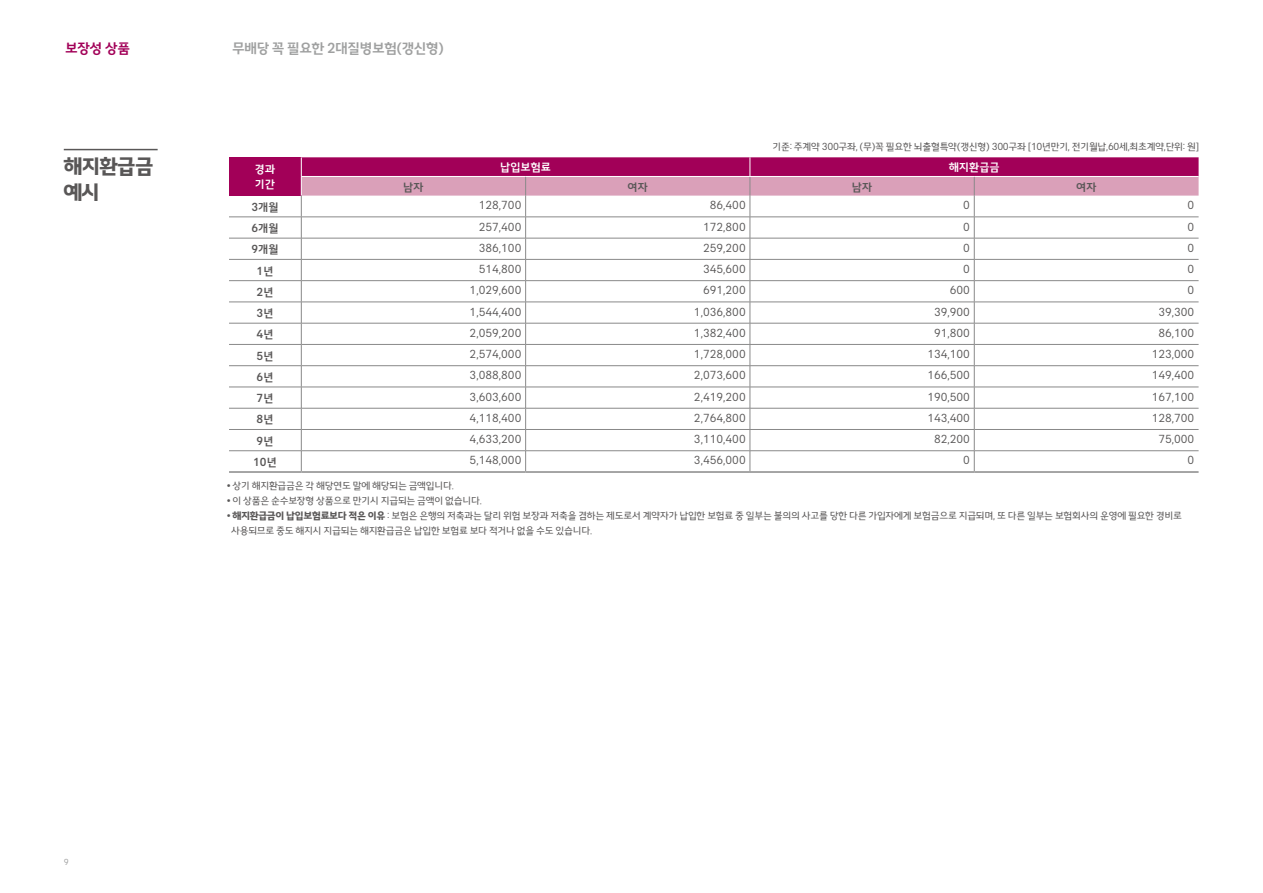
<style>
.page{position:relative;width:1263px;height:893px;background:#fff}
.page>*{position:absolute;margin:0;border:0;box-sizing:border-box;transform-origin:0 0}
.t1{font:700 21.75px/26.1px "AIA Vitality KR";letter-spacing:-.03em;color:#595757}
.t2{font:500 15px "AIA Vitality KR";letter-spacing:-.03em;color:#9fa0a0}
.t3{font:500 15px "AIA Vitality KR";color:#a20058}
.t4{font:12px "AIA Vitality KR";color:#595757}
.t5{font:500 12px "AIA Vitality KR";color:#595757}
.t6{font:500 12px/15px "AIA Vitality KR";color:#fff}
.t7{font:10.5px/15px "AIA Vitality KR";letter-spacing:-.03em;color:#595757}
.t8{font:9px "AIA Vitality KR";color:#9fa0a0}
.s1{font-weight:700}
</style>
<div class="page">
<hr style="left:64px;top:149px;width:94px;height:1px;background:#595757">
<div style="left:229px;top:157px;width:72px;height:39px;background:#a20058"></div>
<hr style="left:229px;top:217px;width:72px;height:1px;background:#898989">
<hr style="left:229px;top:238px;width:72px;height:1px;background:#898989">
<hr style="left:229px;top:259px;width:72px;height:1px;background:#898989">
<hr style="left:229px;top:280px;width:72px;height:1px;background:#898989">
<hr style="left:229px;top:302px;width:72px;height:1px;background:#898989">
<hr style="left:229px;top:323px;width:72px;height:1px;background:#898989">
<hr style="left:229px;top:344px;width:72px;height:1px;background:#898989">
<hr style="left:229px;top:365px;width:72px;height:1px;background:#898989">
<hr style="left:229px;top:387px;width:72px;height:1px;background:#898989">
<hr style="left:229px;top:408px;width:72px;height:1px;background:#898989">
<hr style="left:229px;top:429px;width:72px;height:1px;background:#898989">
<hr style="left:229px;top:450px;width:72px;height:1px;background:#898989">
<svg style="left:301px;top:157px;width:897px;height:314px"></svg>
<hr style="left:229px;top:471px;width:72px;height:2px;background:#898989">
<hr style="left:301px;top:471px;width:225px;height:2px;background:#898989">
<hr style="left:526px;top:471px;width:224px;height:2px;background:#898989">
<hr style="left:750px;top:471px;width:224px;height:2px;background:#898989">
<hr style="left:974px;top:471px;width:224px;height:2px;background:#898989">
<p class="t3" style="left:65px;top:39px;width:66px">보장성 상품</p>
<p class="t2" style="left:232px;top:39px;width:214px">무배당 꼭 필요한 2대질병보험(갱신형)</p>
<p class="t7" style="left:772px;top:139px;width:428px">기준: 주계약 300구좌, (무)꼭 필요한 뇌출혈특약(갱신형) 300구좌 [10년만기, 전기월납,60세,최초계약,단위: 원]</p>
<h1 class="t1" style="left:64px;top:152px;width:91px">해지환급금 예시</h1>
<p class="t6" style="left:255px;top:162px;width:22px">경과 기간</p>
<p class="t6" style="left:500px;top:160px;width:52px">납입보험료</p>
<p class="t6" style="left:949px;top:160px;width:52px">해지환급금</p>
<p class="t5" style="left:403px;top:180px;width:22px">남자</p>
<p class="t5" style="left:628px;top:180px;width:22px">여자</p>
<p class="t5" style="left:852px;top:180px;width:22px">남자</p>
<p class="t5" style="left:1076px;top:180px;width:22px">여자</p>
<p class="t5" style="left:251px;top:200px;width:29px">3개월</p>
<p class="t4" style="left:479px;top:198px;width:44px">128,700</p>
<p class="t4" style="left:710px;top:198px;width:37px">86,400</p>
<p class="t4" style="left:963px;top:198px;width:8px">0</p>
<p class="t4" style="left:1187px;top:198px;width:8px">0</p>
<p class="t5" style="left:251px;top:221px;width:29px">6개월</p>
<p class="t4" style="left:479px;top:220px;width:44px">257,400</p>
<p class="t4" style="left:703px;top:220px;width:44px">172,800</p>
<p class="t4" style="left:963px;top:220px;width:8px">0</p>
<p class="t4" style="left:1187px;top:220px;width:8px">0</p>
<p class="t5" style="left:251px;top:242px;width:29px">9개월</p>
<p class="t4" style="left:479px;top:241px;width:44px">386,100</p>
<p class="t4" style="left:703px;top:241px;width:44px">259,200</p>
<p class="t4" style="left:963px;top:241px;width:8px">0</p>
<p class="t4" style="left:1187px;top:241px;width:8px">0</p>
<p class="t5" style="left:257px;top:263px;width:18px">1년</p>
<p class="t4" style="left:479px;top:262px;width:44px">514,800</p>
<p class="t4" style="left:703px;top:262px;width:44px">345,600</p>
<p class="t4" style="left:963px;top:262px;width:8px">0</p>
<p class="t4" style="left:1187px;top:262px;width:8px">0</p>
<p class="t5" style="left:257px;top:285px;width:18px">2년</p>
<p class="t4" style="left:470px;top:283px;width:53px">1,029,600</p>
<p class="t4" style="left:703px;top:283px;width:44px">691,200</p>
<p class="t4" style="left:950px;top:283px;width:22px">600</p>
<p class="t4" style="left:1187px;top:283px;width:8px">0</p>
<p class="t5" style="left:257px;top:306px;width:18px">3년</p>
<p class="t4" style="left:470px;top:305px;width:53px">1,544,400</p>
<p class="t4" style="left:694px;top:305px;width:53px">1,036,800</p>
<p class="t4" style="left:934px;top:305px;width:37px">39,900</p>
<p class="t4" style="left:1158px;top:305px;width:37px">39,300</p>
<p class="t5" style="left:257px;top:327px;width:18px">4년</p>
<p class="t4" style="left:470px;top:326px;width:53px">2,059,200</p>
<p class="t4" style="left:694px;top:326px;width:53px">1,382,400</p>
<p class="t4" style="left:934px;top:326px;width:37px">91,800</p>
<p class="t4" style="left:1158px;top:326px;width:37px">86,100</p>
<p class="t5" style="left:257px;top:349px;width:18px">5년</p>
<p class="t4" style="left:470px;top:347px;width:53px">2,574,000</p>
<p class="t4" style="left:694px;top:347px;width:53px">1,728,000</p>
<p class="t4" style="left:927px;top:347px;width:44px">134,100</p>
<p class="t4" style="left:1152px;top:347px;width:44px">123,000</p>
<p class="t5" style="left:257px;top:370px;width:18px">6년</p>
<p class="t4" style="left:470px;top:368px;width:53px">3,088,800</p>
<p class="t4" style="left:694px;top:368px;width:53px">2,073,600</p>
<p class="t4" style="left:927px;top:368px;width:44px">166,500</p>
<p class="t4" style="left:1152px;top:368px;width:44px">149,400</p>
<p class="t5" style="left:257px;top:391px;width:18px">7년</p>
<p class="t4" style="left:470px;top:390px;width:53px">3,603,600</p>
<p class="t4" style="left:694px;top:390px;width:53px">2,419,200</p>
<p class="t4" style="left:927px;top:390px;width:44px">190,500</p>
<p class="t4" style="left:1152px;top:390px;width:44px">167,100</p>
<p class="t5" style="left:257px;top:412px;width:18px">8년</p>
<p class="t4" style="left:470px;top:411px;width:53px">4,118,400</p>
<p class="t4" style="left:694px;top:411px;width:53px">2,764,800</p>
<p class="t4" style="left:927px;top:411px;width:44px">143,400</p>
<p class="t4" style="left:1152px;top:411px;width:44px">128,700</p>
<p class="t5" style="left:257px;top:434px;width:18px">9년</p>
<p class="t4" style="left:470px;top:432px;width:53px">4,633,200</p>
<p class="t4" style="left:694px;top:432px;width:53px">3,110,400</p>
<p class="t4" style="left:934px;top:432px;width:37px">82,200</p>
<p class="t4" style="left:1158px;top:432px;width:37px">75,000</p>
<p class="t5" style="left:253px;top:455px;width:25px">10년</p>
<p class="t4" style="left:470px;top:453px;width:53px">5,148,000</p>
<p class="t4" style="left:694px;top:453px;width:53px">3,456,000</p>
<p class="t4" style="left:963px;top:453px;width:8px">0</p>
<p class="t4" style="left:1187px;top:453px;width:8px">0</p>
<p class="t7" style="left:227px;top:478px;width:229px">• 상기 해지환급금은 각 해당연도 말에 해당되는 금액입니다.</p>
<p class="t7" style="left:227px;top:493px;width:257px">• 이 상품은 순수보장형 상품으로 만기시 지급되는 금액이 없습니다.</p>
<p class="t7" style="left:231px;top:508px;width:952px;text-indent:-4px">• <span class="s1">해지환급금이 납입보험료보다 적은 이유</span> : 보험은 은행의 저축과는 달리 위험 보장과 저축을 겸하는 제도로서 계약자가 납입한 보험료 중 일부는 불의의 사고를 당한 다른 가입자에게 보험금으로 지급되며, 또 다른 일부는 보험회사의 운영에 필요한 경비로 사용되므로 중도 해지시 지급되는 해지환급금은 납입한 보험료 보다 적거나 없을 수도 있습니다.</p>
<p class="t8" style="left:64px;top:856px;width:7px">9</p>
</div>
